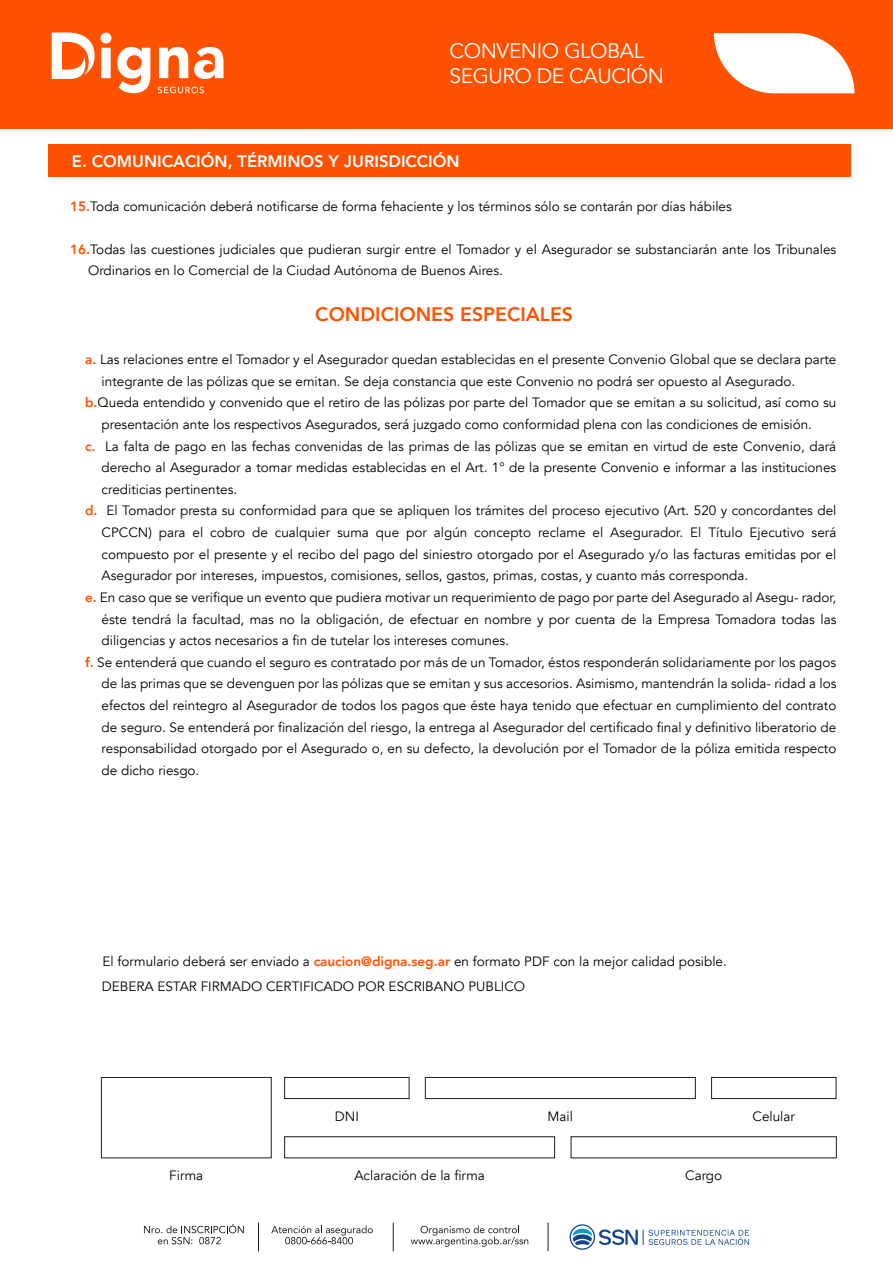
<style>
.page{position:relative;width:893px;height:1263px;background:#fff}
.page>*{position:absolute;margin:0;border:0;box-sizing:border-box;transform-origin:0 0}
.t1{font:20.85px/25px "Avenir";letter-spacing:-.02em;color:#fff}
.t2{font:800 19.5px "Avenir";color:#ff5100}
.t3{font:800 16.5px "Avenir";color:#fff}
.t4{font:13.5px/21.6px "Avenir";color:#000}
.s1{font-weight:800;color:#ff5100}
</style>
<div class="page">
<div style="left:48px;top:144px;width:803px;height:33px;background:#ff5100"></div>
<div style="left:0;top:0;width:893px;height:129px;background:#ff5100"></div>
<svg style="left:158px;top:87px;width:46px;height:6px"></svg>
<svg style="left:52px;top:33px;width:59px;height:46px"></svg>
<svg style="left:159px;top:47px;width:29px;height:31px"></svg>
<svg style="left:117px;top:47px;width:33px;height:46px"></svg>
<svg style="left:194px;top:47px;width:29px;height:32px"></svg>
<svg style="left:714px;top:33px;width:140px;height:60px"></svg>
<svg style="left:144px;top:1224px;width:100px;height:20px"></svg>
<svg style="left:271px;top:1225px;width:102px;height:19px"></svg>
<svg style="left:411px;top:1225px;width:117px;height:22px"></svg>
<svg style="left:393px;top:1223px;width:1px;height:28px"></svg>
<svg style="left:548px;top:1223px;width:1px;height:28px"></svg>
<svg style="left:258px;top:1223px;width:1px;height:28px"></svg>
<svg style="left:570px;top:1224px;width:179px;height:26px"></svg>
<div style="left:284px;top:1136px;width:271px;height:22px;border:1px solid #1d1d1b"></div>
<div style="left:571px;top:1136px;width:266px;height:22px;border:1px solid #1d1d1b"></div>
<div style="left:425px;top:1077px;width:271px;height:22px;border:1px solid #1d1d1b"></div>
<div style="left:284px;top:1077px;width:125px;height:22px;border:1px solid #1d1d1b"></div>
<div style="left:711px;top:1077px;width:125px;height:22px;border:1px solid #1d1d1b"></div>
<div style="left:101px;top:1077px;width:170px;height:81px;border:1px solid #1d1d1b"></div>
<h1 class="t1" style="left:449px;top:39px;width:216px">CONVENIO GLOBAL<br>SEGURO DE CAUCIÓN</h1>
<p class="t3" style="left:72px;top:149px;width:389px">E. COMUNICACIÓN, TÉRMINOS Y JURISDICCIÓN</p>
<p class="t4" style="left:70px;top:195px;width:663px"><span class="s1">15.</span>Toda comunicación deberá notificarse de forma fehaciente y los términos sólo se contarán por días hábiles</p>
<p class="t4" style="left:88px;top:239px;width:750px;text-indent:-18px"><span class="s1">16.</span>Todas las cuestiones judiciales que pudieran surgir entre el Tomador y el Asegurador se substanciarán ante los Tribunales<br>Ordinarios en lo Comercial de la Ciudad Autónoma de Buenos Aires.</p>
<h2 class="t2" style="left:315px;top:299px;width:259px">CONDICIONES ESPECIALES</h2>
<p class="t4" style="left:85px;top:349px;width:753px"><span class="s1">a.</span> Las relaciones entre el Tomador y el Asegurador quedan establecidas en el presente Convenio Global que se declara parte</p>
<p class="t4" style="left:102px;top:371px;width:695px">integrante de las pólizas que se emitan. Se deja constancia que este Convenio no podrá ser opuesto al Asegurado.</p>
<p class="t4" style="left:85px;top:392px;width:753px"><span class="s1">b.</span>Queda entendido y convenido que el retiro de las pólizas por parte del Tomador que se emitan a su solicitud, así como su</p>
<p class="t4" style="left:102px;top:414px;width:712px">presentación ante los respectivos Asegurados, será juzgado como conformidad plena con las condiciones de emisión.</p>
<p class="t4" style="left:85px;top:435px;width:753px"><span class="s1">c.</span> La falta de pago en las fechas convenidas de las primas de las pólizas que se emitan en virtud de este Convenio, dará</p>
<p class="t4" style="left:102px;top:457px;width:736px">derecho al Asegurador a tomar medidas establecidas en el Art. 1° de la presente Convenio e informar a las instituciones</p>
<p class="t4" style="left:102px;top:479px;width:137px">crediticias pertinentes.</p>
<p class="t4" style="left:85px;top:500px;width:753px"><span class="s1">d.</span> El Tomador presta su conformidad para que se apliquen los trámites del proceso ejecutivo (Art. 520 y concordantes del</p>
<p class="t4" style="left:102px;top:522px;width:736px">CPCCN) para el cobro de cualquier suma que por algún concepto reclame el Asegurador. El Título Ejecutivo será</p>
<p class="t4" style="left:102px;top:543px;width:736px">compuesto por el presente y el recibo del pago del siniestro otorgado por el Asegurado y/o las facturas emitidas por el</p>
<p class="t4" style="left:102px;top:565px;width:648px">Asegurador por intereses, impuestos, comisiones, sellos, gastos, primas, costas, y cuanto más corresponda.</p>
<p class="t4" style="left:85px;top:587px;width:753px"><span class="s1">e.</span> En caso que se verifique un evento que pudiera motivar un requerimiento de pago por parte del Asegurado al Asegu- rador,</p>
<p class="t4" style="left:102px;top:608px;width:736px">éste tendrá la facultad, mas no la obligación, de efectuar en nombre y por cuenta de la Empresa Tomadora todas las</p>
<p class="t4" style="left:102px;top:630px;width:409px">diligencias y actos necesarios a fin de tutelar los intereses comunes.</p>
<p class="t4" style="left:85px;top:651px;width:753px"><span class="s1">f.</span> Se entenderá que cuando el seguro es contratado por más de un Tomador, éstos responderán solidariamente por los pagos</p>
<p class="t4" style="left:102px;top:673px;width:736px">de las primas que se devenguen por las pólizas que se emitan y sus accesorios. Asimismo, mantendrán la solida- ridad a los</p>
<p class="t4" style="left:102px;top:695px;width:736px">efectos del reintegro al Asegurador de todos los pagos que éste haya tenido que efectuar en cumplimiento del contrato</p>
<p class="t4" style="left:102px;top:716px;width:736px">de seguro. Se entenderá por finalización del riesgo, la entrega al Asegurador del certificado final y definitivo liberatorio de</p>
<p class="t4" style="left:102px;top:738px;width:736px">responsabilidad otorgado por el Asegurado o, en su defecto, la devolución por el Tomador de la póliza emitida respecto</p>
<p class="t4" style="left:102px;top:759px;width:99px">de dicho riesgo.</p>
<p class="t4" style="left:102px;top:951px;width:626px">El formulario deberá ser enviado a <span class="s1">caucion@digna.seg.ar</span> en formato PDF con la mejor calidad posible.</p>
<p class="t4" style="left:102px;top:975px;width:425px">DEBERA ESTAR FIRMADO CERTIFICADO POR ESCRIBANO PUBLICO</p>
<p class="t4" style="left:335px;top:1105px;width:26px">DNI</p>
<p class="t4" style="left:548px;top:1105px;width:27px">Mail</p>
<p class="t4" style="left:752px;top:1105px;width:44px">Celular</p>
<p class="t4" style="left:169px;top:1165px;width:35px">Firma</p>
<p class="t4" style="left:354px;top:1164px;width:132px">Aclaración de la firma</p>
<p class="t4" style="left:685px;top:1164px;width:39px">Cargo</p>
</div>
